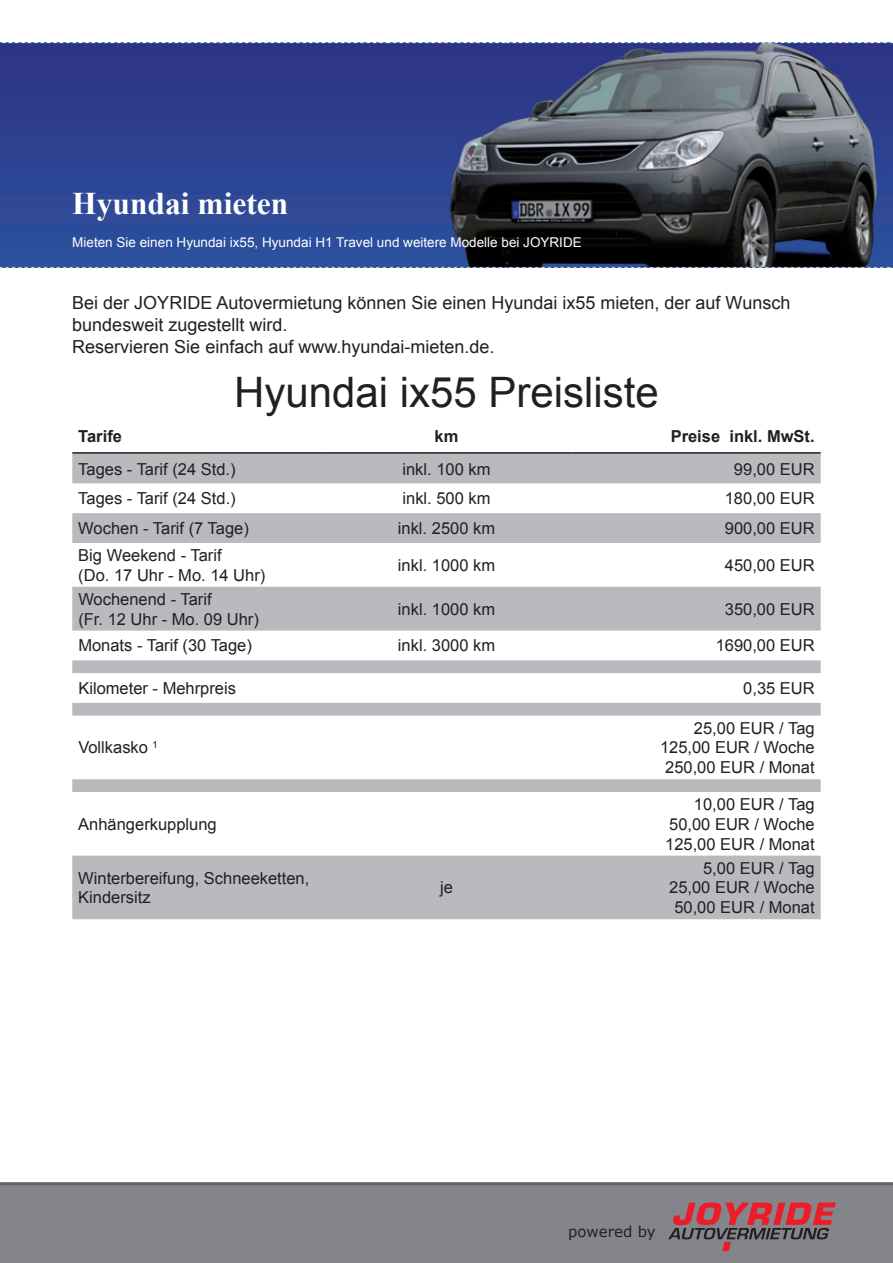
<style>
.page{position:relative;width:893px;height:1263px;background:#fff}
.page>*{position:absolute;margin:0;border:0;box-sizing:border-box;transform-origin:0 0}
.t1{font:42px "Arial";color:#231f20}
.t2{font:700 31.5px "Times New Roman";color:#fff}
.t3{font:18px/21.6px "Arial";color:#231f20}
.t4{font:16.5px/19.8px "Arial";color:#231f20}
.t5{font:700 16.5px "Arial";color:#231f20}
.t6{font:15px "Verdana";color:#231f20}
.t7{font:13.5px "Arial";color:#fff}
</style>
<div class="page">
<div style="left:0;top:1182px;width:893px;height:81px;background:#83858a"></div>
<svg style="left:668px;top:1202px;width:168px;height:49px;background:#936066"></svg>
<img style="left:0;top:43px;width:893px;height:224px">
<svg style="left:72px;top:454px;width:749px;height:465px"></svg>
<hr style="left:72px;top:452px;width:250px;height:2px;background:#231f20">
<hr style="left:322px;top:452px;width:249px;height:2px;background:#231f20">
<hr style="left:571px;top:452px;width:250px;height:2px;background:#231f20">
<h2 class="t2" style="left:72px;top:181px;width:218px">Hyundai mieten</h2>
<p class="t7" style="left:72px;top:233px;width:511px">Mieten Sie einen Hyundai ix55, Hyundai H1 Travel und weitere Modelle bei JOYRIDE</p>
<p class="t3" style="left:72px;top:292px;width:720px">Bei der JOYRIDE Autovermietung können Sie einen Hyundai ix55 mieten, der auf Wunsch bundesweit zugestellt wird.<br>Reservieren Sie einfach auf www.hyundai-mieten.de.</p>
<h1 class="t1" style="left:234px;top:365px;width:426px">Hyundai ix55 Preisliste</h1>
<p class="t5" style="left:78px;top:425px;width:45px">Tarife</p>
<p class="t5" style="left:435px;top:425px;width:25px">km</p>
<p class="t5" style="left:671px;top:425px;width:145px">Preise inkl. MwSt.</p>
<p class="t4" style="left:78px;top:459px;width:159px">Tages - Tarif (24 Std.)</p>
<p class="t4" style="left:402px;top:459px;width:90px">inkl. 100 km</p>
<p class="t4" style="left:734px;top:459px;width:82px">99,00 EUR</p>
<p class="t4" style="left:78px;top:489px;width:159px">Tages - Tarif (24 Std.)</p>
<p class="t4" style="left:402px;top:489px;width:90px">inkl. 500 km</p>
<p class="t4" style="left:725px;top:489px;width:91px">180,00 EUR</p>
<p class="t4" style="left:78px;top:518px;width:172px">Wochen - Tarif (7 Tage)</p>
<p class="t4" style="left:398px;top:518px;width:99px">inkl. 2500 km</p>
<p class="t4" style="left:725px;top:518px;width:91px">900,00 EUR</p>
<p class="t4" style="left:78px;top:545px;width:189px">Big Weekend - Tarif<br>(Do. 17 Uhr - Mo. 14 Uhr)</p>
<p class="t4" style="left:398px;top:555px;width:99px">inkl. 1000 km</p>
<p class="t4" style="left:725px;top:555px;width:91px">450,00 EUR</p>
<p class="t4" style="left:78px;top:589px;width:182px">Wochenend - Tarif<br>(Fr. 12 Uhr - Mo. 09 Uhr)</p>
<p class="t4" style="left:398px;top:599px;width:99px">inkl. 1000 km</p>
<p class="t4" style="left:725px;top:599px;width:91px">350,00 EUR</p>
<p class="t4" style="left:78px;top:636px;width:175px">Monats - Tarif (30 Tage)</p>
<p class="t4" style="left:398px;top:636px;width:99px">inkl. 3000 km</p>
<p class="t4" style="left:716px;top:636px;width:101px">1690,00 EUR</p>
<p class="t4" style="left:78px;top:678px;width:159px">Kilometer - Mehrpreis</p>
<p class="t4" style="left:743px;top:678px;width:73px">0,35 EUR</p>
<p class="t4" style="left:78px;top:738px;width:81px">Vollkasko <sup>1</sup></p>
<p class="t4" style="left:78px;top:814px;width:140px">Anhängerkupplung</p>
<p class="t4" style="left:78px;top:868px;width:233px">Winterbereifung, Schneeketten,<br>Kindersitz</p>
<p class="t4" style="left:440px;top:878px;width:14px">je</p>
<p class="t4" style="left:660px;top:718px;width:156px;text-align:right">25,00 EUR / Tag<br>125,00 EUR / Woche<br>250,00 EUR / Monat</p>
<p class="t4" style="left:665px;top:794px;width:151px;text-align:justify;text-indent:29px">10,00 EUR / Tag 50,00 EUR / Woche 125,00 EUR / Monat</p>
<p class="t4" style="left:669px;top:858px;width:147px;text-align:right">5,00 EUR / Tag<br>25,00 EUR / Woche<br>50,00 EUR / Monat</p>
<p class="t6" style="left:568px;top:1221px;width:89px">powered by</p>
</div>
